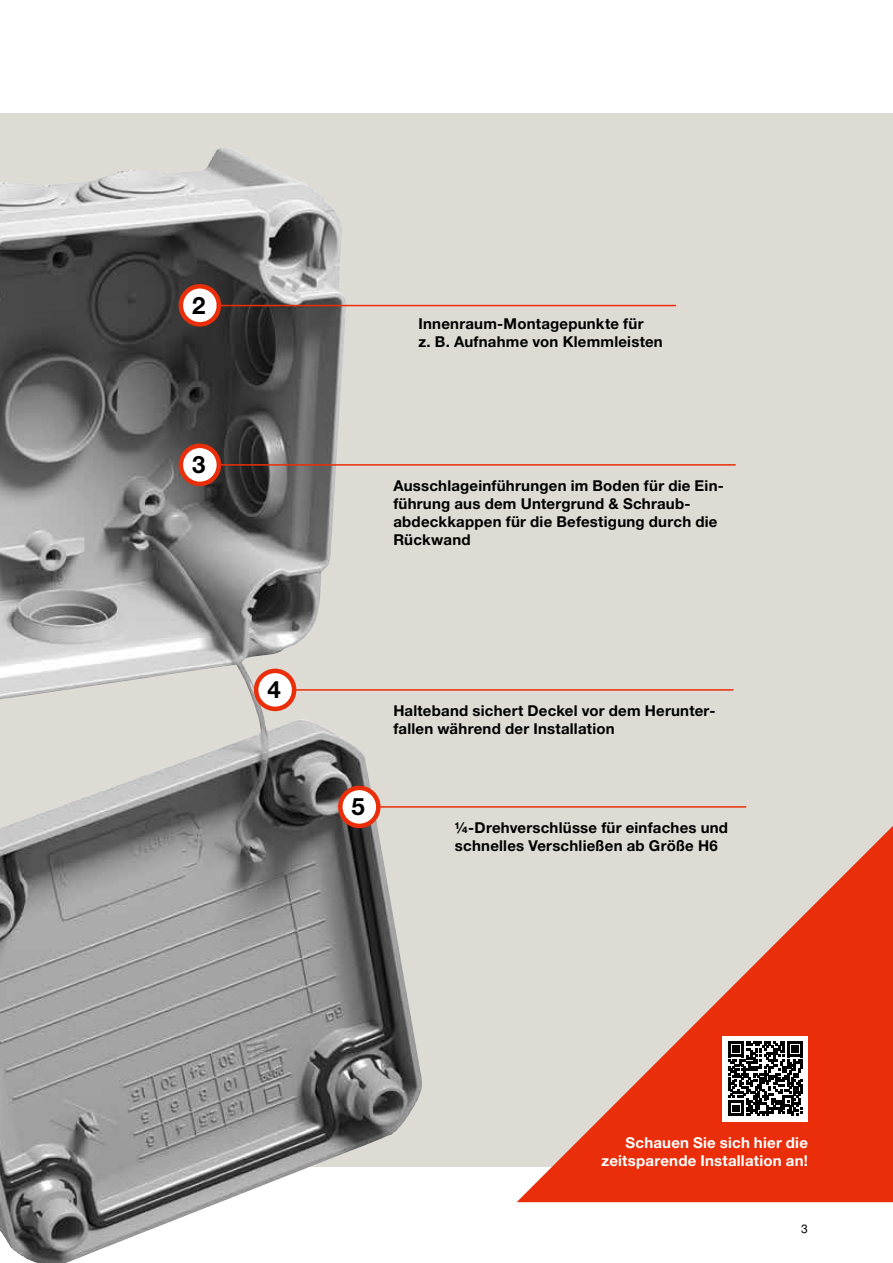
<style>
.page{position:relative;width:893px;height:1263px;background:#fff}
.page>*{position:absolute;margin:0;border:0;box-sizing:border-box;transform-origin:0 0}
.t1{font:700 24px "Helvetica Neue LT Pro";color:#000}
.t2{font:700 15px/18px "Helvetica Neue LT Pro";letter-spacing:.015em;color:#000}
.t3{font:700 15px/18px "Helvetica Neue LT Pro";letter-spacing:.015em;color:#fff;text-align:right}
.t4{font:12px "Nimbus San LOT";color:#000}
</style>
<div class="page">
<div style="left:0;top:113px;width:893px;height:1053px;background:#dddbd3"></div>
<img style="left:0;top:148px;width:423px;height:1115px">
<svg style="left:181px;top:286px;width:38px;height:38px"></svg>
<div style="left:179px;top:284px;width:42px;height:43px;border:4px solid #e92e09;border-radius:50%"></div>
<div style="left:181px;top:446px;width:38px;height:38px;background:#fff;border-radius:50%"></div>
<div style="left:179px;top:444px;width:42px;height:42px;border:4px solid #e92e09;border-radius:50%"></div>
<div style="left:256px;top:671px;width:38px;height:38px;background:#fff;border-radius:50%"></div>
<div style="left:254px;top:669px;width:42px;height:42px;border:4px solid #e92e09;border-radius:50%"></div>
<div style="left:340px;top:788px;width:38px;height:38px;background:#fff;border-radius:50%"></div>
<div style="left:338px;top:786px;width:43px;height:42px;border:4px solid #e92e09;border-radius:50%"></div>
<hr style="left:217px;top:305px;width:459px;height:1px;background:#e92e09">
<hr style="left:219px;top:464px;width:517px;height:2px;background:#e92e09">
<hr style="left:376px;top:806px;width:370px;height:2px;background:#e92e09">
<hr style="left:295px;top:689px;width:438px;height:2px;background:#e92e09">
<svg style="left:517px;top:826px;width:376px;height:376px"></svg>
<div style="left:723px;top:1036px;width:85px;height:85px;background:#fff"></div>
<svg style="left:728px;top:1041px;width:75px;height:75px"></svg>
<h1 class="t1" style="left:192px;top:290px;width:15px">2</h1>
<h1 class="t1" style="left:192px;top:450px;width:15px">3</h1>
<h1 class="t1" style="left:267px;top:675px;width:15px">4</h1>
<p class="t2" style="left:418px;top:314px;width:246px">Innenraum-Montagepunkte für<br>z. B. Aufnahme von Klemmleisten</p>
<p class="t2" style="left:393px;top:476px;width:332px">Ausschlageinführungen im Boden für die Ein&shy;führung aus dem Untergrund &amp; Schraub&shy;abdeckkappen für die Befestigung durch die Rückwand</p>
<h1 class="t1" style="left:352px;top:792px;width:15px">5</h1>
<p class="t2" style="left:393px;top:701px;width:324px">Halteband sichert Deckel vor dem Herunter&shy;fallen während der Installation</p>
<p class="t2" style="left:455px;top:818px;width:275px">¼-Drehverschlüsse für einfaches und schnelles Verschließen ab Größe H6</p>
<p class="t3" style="left:601px;top:1133px;width:208px">Schauen Sie sich hier die zeitsparende Installation an!</p>
<p class="t4" style="left:801px;top:1222px;width:8px">3</p>
</div>
